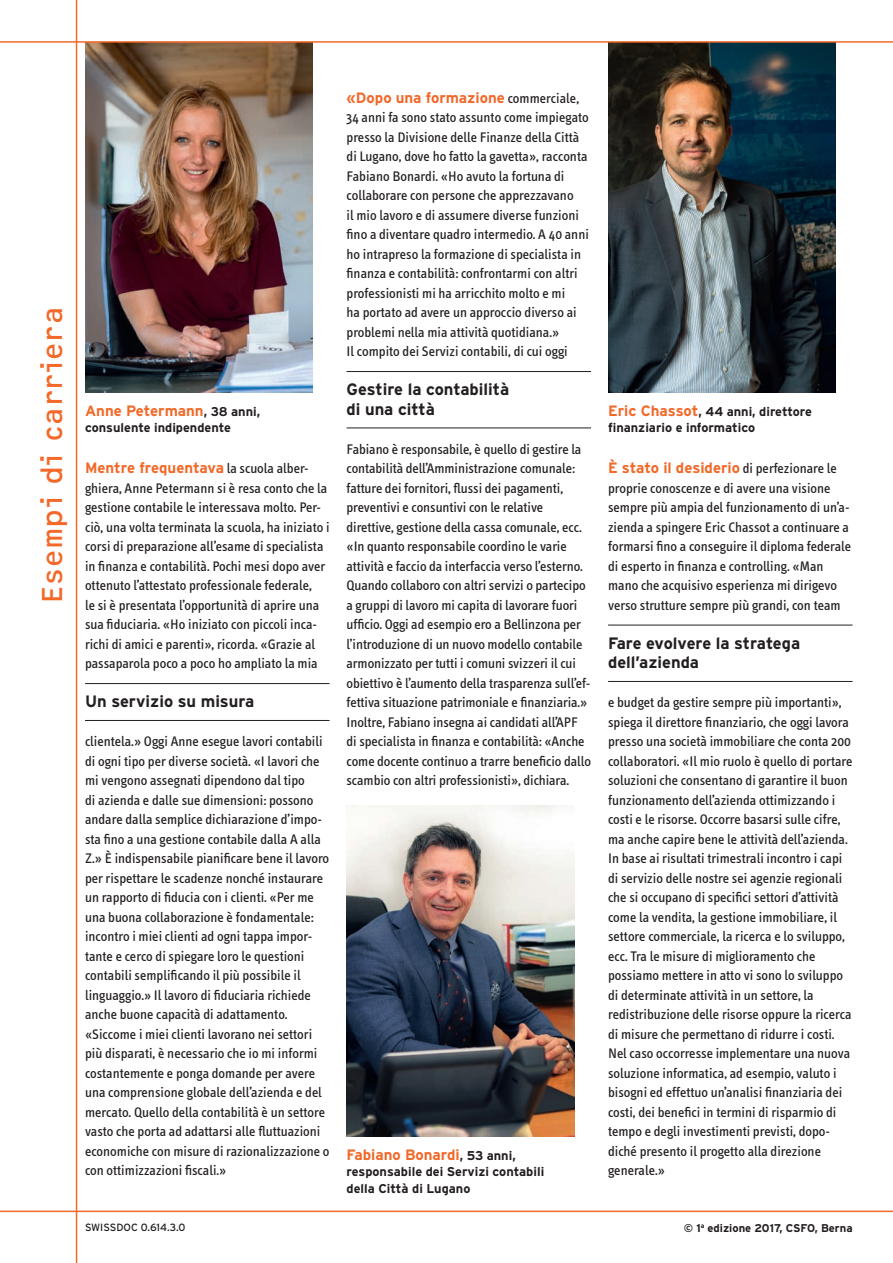
<style>
.page{position:relative;width:893px;height:1263px;background:#fff}
.page>*{position:absolute;margin:0;border:0;box-sizing:border-box;transform-origin:0 0}
.t1{font:30px "OCRF";color:#f26929}
.t2{font:700 16.5px/19.5px "Interstate";color:#231f20}
.t3{font:700 15px "Interstate";color:#f26929}
.t4{font:14.25px/19.5px "Info Text";color:#231f20}
.t5{font:700 12.75px/16.5px "Interstate";color:#231f20}
.t6{font:700 11.25px "Interstate";color:#231f20}
.t7{font:10.5px "Interstate";color:#231f20}
.s1{font-size:12.75px;color:#231f20}
.s2{font-family:"Info Text";font-weight:400;font-size:14.25px;color:#231f20}
.s3{font-size:15px;color:#f26929}
</style>
<div class="page">
<img style="left:347px;top:805px;width:227px;height:331px">
<hr style="left:892px;top:0;width:1px;height:1263px;background:#f26929">
<img style="left:85px;top:43px;width:228px;height:350px">
<hr style="left:76px;top:0;width:1px;height:1263px;background:#f26929">
<img style="left:608px;top:43px;width:228px;height:350px">
<hr style="left:85px;top:683px;width:245px;height:1px;background:#231f20">
<hr style="left:85px;top:720px;width:245px;height:1px;background:#231f20">
<hr style="left:608px;top:625px;width:245px;height:1px;background:#231f20">
<hr style="left:608px;top:681px;width:245px;height:1px;background:#231f20">
<svg style="left:892px;top:977px;width:1px;height:41px"></svg>
<hr style="left:347px;top:371px;width:244px;height:1px;background:#231f20">
<hr style="left:347px;top:428px;width:244px;height:1px;background:#231f20">
<hr style="left:0;top:1210px;width:893px;height:2px;background:#f26929">
<hr style="left:0;top:41px;width:893px;height:2px;background:#f26929">
<h1 class="t1" style="left:34px;top:604px;width:300px;rotate:-90deg">Esempi di carriera</h1>
<p class="t3" style="left:85px;top:402px;width:177px">Anne Petermann<span class="s1">, 38 anni,</span></p>
<p class="t5" style="left:85px;top:420px;width:147px">consulente indipendente</p>
<p class="t3" style="left:85px;top:460px;width:225px">Mentre frequentava <span class="s2">la scuola alber-</span></p>
<p class="t4" style="left:85px;top:478px;width:246px">ghiera, Anne Petermann si è resa conto che la gestione contabile le interessava molto. Per&shy;ciò, una volta terminata la scuola, ha iniziato i corsi di preparazione all’esame di specialista in finanza e contabilità. Pochi mesi dopo aver ottenuto l’attestato professionale federale,<br>le si è presentata l’opportunità di aprire una sua fiduciaria. «Ho iniziato con piccoli inca&shy;richi di amici e parenti», ricorda. «Grazie al passaparola poco a poco ho ampliato la mia</p>
<p class="t2" style="left:85px;top:692px;width:171px">Un servizio su misura</p>
<p class="t4" style="left:85px;top:732px;width:246px">clientela.» Oggi Anne esegue lavori contabili di ogni tipo per diverse società. «I lavori che mi vengono assegnati dipendono dal tipo<br>di azienda e dalle sue dimensioni: possono andare dalla semplice dichiarazione d’impo&shy;sta fino a una gestione contabile dalla A alla Z.» È indispensabile pianificare bene il lavoro per rispettare le scadenze nonché instaurare un rapporto di fiducia con i clienti. «Per me una buona collaborazione è fondamentale: incontro i miei clienti ad ogni tappa impor&shy;tante e cerco di spiegare loro le questioni contabili semplificando il più possibile il linguaggio.» Il lavoro di fiduciaria richiede anche buone capacità di adattamento. «Siccome i miei clienti lavorano nei settori più disparati, è necessario che io mi informi costantemente e ponga domande per avere una comprensione globale dell’azienda e del mercato. Quello della contabilità è un settore vasto che porta ad adattarsi alle fluttuazioni economiche con misure di razionalizzazione o con ottimizzazioni fiscali.»</p>
<p class="t7" style="left:85px;top:1222px;width:102px">SWISSDOC 0.614.3.0</p>
<p class="t3" style="left:347px;top:89px;width:234px">«Dopo una formazione <span class="s2">commerciale,</span></p>
<p class="t4" style="left:347px;top:108px;width:244px">34 anni fa sono stato assunto come impiegato presso la Divisione delle Finanze della Città di Lugano, dove ho fatto la gavetta», racconta Fabiano Bonardi. «Ho avuto la fortuna di collaborare con persone che apprezzavano<br>il mio lavoro e di assumere diverse funzioni fino a diventare quadro intermedio. A 40 anni ho intrapreso la formazione di specialista in finanza e contabilità: confrontarmi con altri professionisti mi ha arricchito molto e mi<br>ha portato ad avere un approccio diverso ai problemi nella mia attività quotidiana.»<br>Il compito dei Servizi contabili, di cui oggi</p>
<p class="t2" style="left:347px;top:380px;width:164px">Gestire la contabilità di una città</p>
<p class="t4" style="left:347px;top:439px;width:246px">Fabiano è responsabile, è quello di gestire la contabilità dell’Amministrazione comunale: fatture dei fornitori, flussi dei pagamenti, preventivi e consuntivi con le relative direttive, gestione della cassa comunale, ecc. «In quanto responsabile coordino le varie attività e faccio da interfaccia verso l’esterno.<br>Quando collaboro con altri servizi o partecipo a gruppi di lavoro mi capita di lavorare fuori ufficio. Oggi ad esempio ero a Bellinzona per l’introduzione di un nuovo modello contabile armonizzato per tutti i comuni svizzeri il cui obiettivo è l’aumento della trasparenza sull’ef&shy;fettiva situazione patrimoniale e finanziaria.» Inoltre, Fabiano insegna ai candidati all’APF di specialista in finanza e contabilità: «Anche come docente continuo a trarre beneficio dallo scambio con altri professionisti», dichiara.</p>
<p class="t3" style="left:347px;top:1146px;width:171px">Fabiano Bonardi<span class="s1">, 53 anni,</span></p>
<p class="t5" style="left:347px;top:1163px;width:199px">responsabile dei Servizi contabili della Città di Lugano</p>
<p class="t5" style="left:608px;top:403px;width:205px"><span class="s3">Eric Chassot</span>, 44 anni, direttore finanziario e informatico</p>
<p class="t3" style="left:608px;top:460px;width:230px">È stato il desiderio <span class="s2">di perfezionare le</span></p>
<p class="t4" style="left:608px;top:478px;width:245px">proprie conoscenze e di avere una visione sempre più ampia del funzionamento di un’a&shy;zienda a spingere Eric Chassot a continuare a formarsi fino a conseguire il diploma federale di esperto in finanza e controlling. «Man mano che acquisivo esperienza mi dirigevo verso strutture sempre più grandi, con team</p>
<p class="t2" style="left:608px;top:633px;width:194px">Fare evolvere la stratega dell’azienda</p>
<p class="t4" style="left:608px;top:693px;width:246px">e budget da gestire sempre più importanti», spiega il direttore finanziario, che oggi lavora presso una società immobiliare che conta 200 collaboratori. «Il mio ruolo è quello di portare soluzioni che consentano di garantire il buon funzionamento dell’azienda ottimizzando i costi e le risorse. Occorre basarsi sulle cifre, ma anche capire bene le attività dell’azienda.<br>In base ai risultati trimestrali incontro i capi di servizio delle nostre sei agenzie regionali che si occupano di specifici settori d’attività come la vendita, la gestione immobiliare, il settore commerciale, la ricerca e lo sviluppo, ecc. Tra le misure di miglioramento che possiamo mettere in atto vi sono lo sviluppo di determinate attività in un settore, la redistribuzione delle risorse oppure la ricerca di misure che permettano di ridurre i costi.<br>Nel caso occorresse implementare una nuova soluzione informatica, ad esempio, valuto i bisogni ed effettuo un’analisi finanziaria dei costi, dei benefici in termini di risparmio di tempo e degli investimenti previsti, dopo&shy;diché presento il progetto alla direzione generale.»</p>
<p class="t6" style="left:684px;top:1222px;width:170px">© 1<sup>a</sup> edizione 2017, CSFO, Berna</p>
</div>
